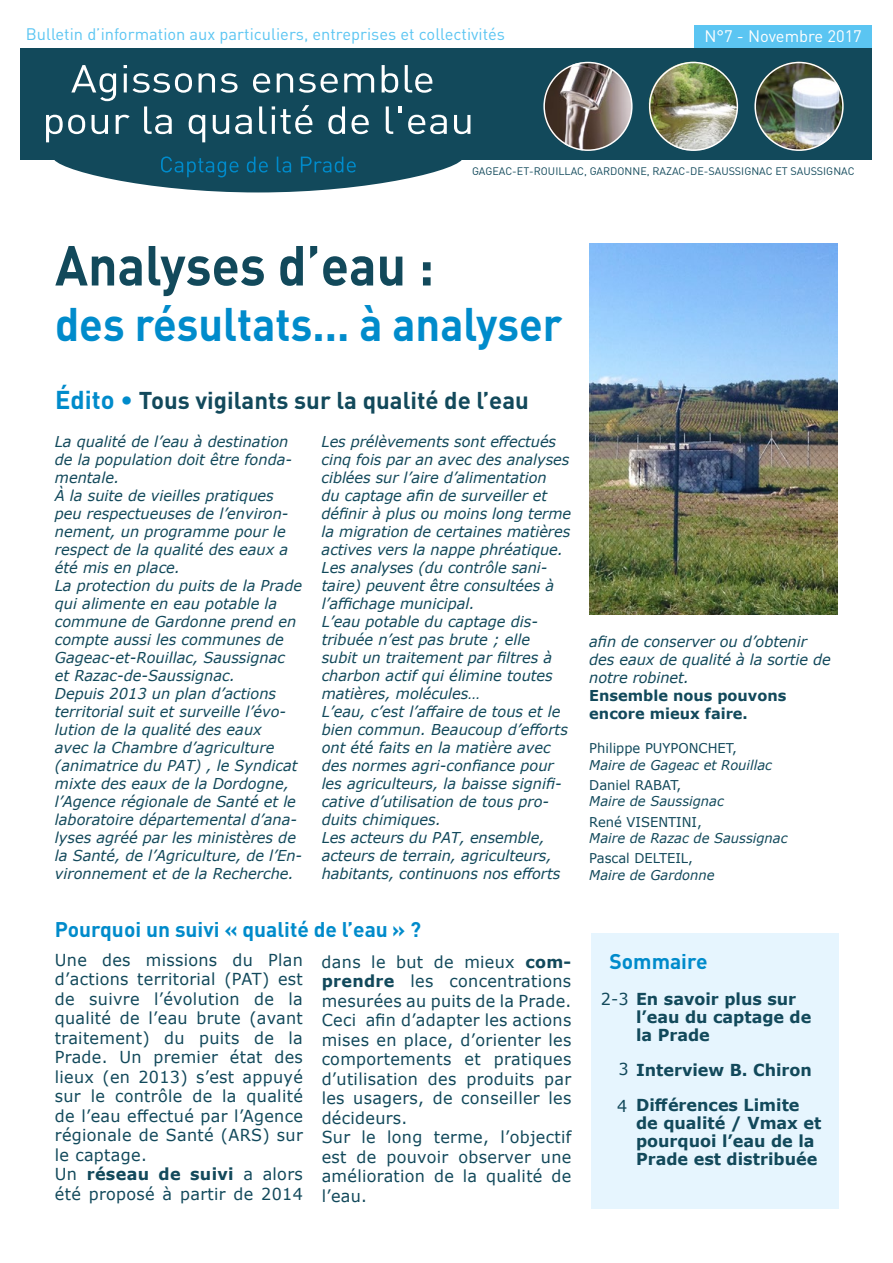
<style>
.page{position:relative;width:893px;height:1263px;background:#fff}
.page>*{position:absolute;margin:0;border:0;box-sizing:border-box;transform-origin:0 0}
.t1{font:700 55.5px "DIN Pro";color:#12495b;scale:.93 1}
.t2{font:700 46.5px "DIN Pro";color:#008bcb;scale:.93 1}
.t3{font:700 24px "DIN Pro";color:#12495b}
.t4{font:700 21px "DIN Pro";color:#008bcb}
.t5{font:16.5px/19.5px "Verdana";letter-spacing:.02em;color:#12495b}
.t6{font:700 16.5px/18px "Verdana";color:#12495b}
.t7{font:16.5px "DIN Pro";color:#5bc5f2}
.t8{font:16.5px "DIN Pro";color:#fff}
.t9{font:italic 15px/18px "Verdana";color:#12495b}
.t10{font:700 15px/18px "Verdana";color:#12495b}
.t11{font:italic 13.5px "Verdana";color:#12495b}
.t12{font:13.5px "Verdana";color:#12495b}
.t13{font:10.8px "DIN Pro";color:#12495b}
.s1{font-size:25.5px;color:#008bcb}
.s2{font-weight:700}
</style>
<div class="page">
<div style="left:694px;top:25px;width:178px;height:22px;background:#5bc5f2"></div>
<div style="left:21px;top:49px;width:851px;height:111px;background:#12495b"></div>
<svg style="left:46px;top:65px;width:424px;height:127px"></svg>
<img style="left:649px;top:62px;width:89px;height:88px">
<div style="left:649px;top:62px;width:89px;height:89px;border:2px solid #fff;border-radius:50%"></div>
<img style="left:544px;top:62px;width:87px;height:89px">
<div style="left:543px;top:62px;width:90px;height:89px;border:2px solid #fff;border-radius:50%"></div>
<img style="left:755px;top:62px;width:88px;height:89px;border-radius:44px">
<div style="left:754px;top:62px;width:90px;height:89px;border:2px solid #fff;border-radius:50%"></div>
<div style="left:591px;top:933px;width:248px;height:276px;background:#e6f5fe"></div>
<img style="left:589px;top:243px;width:249px;height:371px">
<p class="t7" style="left:26px;top:23px;width:481px">Bulletin d’information aux particuliers, entreprises et collectivités</p>
<p class="t8" style="left:704px;top:24px;width:159px">N°7 - Novembre 2017</p>
<p class="t13" style="left:472px;top:163px;width:384px">GAGEAC-ET-ROUILLAC, GARDONNE, RAZAC-DE-SAUSSIGNAC ET SAUSSIGNAC</p>
<h1 class="t1" style="left:55px;top:228px;width:409px">Analyses d’eau :</h1>
<h2 class="t2" style="left:55px;top:293px;width:547px">des résultats... à analyser</h2>
<h3 class="t3" style="left:55px;top:384px;width:475px"><span class="s1">Édito •</span> Tous vigilants sur la qualité de l’eau</h3>
<p class="t9" style="left:55px;top:433px;width:249px">La qualité de l’eau à destination de la population doit être fonda&shy;mentale.<br>À la suite de vieilles pratiques peu respectueuses de l’environ&shy;nement, un programme pour le respect de la qualité des eaux a été mis en place.<br>La protection du puits de la Prade qui alimente en eau potable la commune de Gardonne prend en compte aussi les communes de<br>Gageac-et-Rouillac, Saussignac et Razac-de-Saussignac.<br>Depuis 2013 un plan d’actions territorial suit et surveille l’évo&shy;lution de la qualité des eaux<br>avec la Chambre d’agriculture (animatrice du PAT) , le Syndicat mixte des eaux de la Dordogne, l’Agence régionale de Santé et le laboratoire départemental d’ana&shy;lyses agréé par les ministères de la Santé, de l’Agriculture, de l’En&shy;vironnement et de la Recherche.</p>
<p class="t9" style="left:322px;top:433px;width:251px">Les prélèvements sont effectués cinq fois par an avec des analyses ciblées sur l’aire d’alimentation<br>du captage afin de surveiller et définir à plus ou moins long terme la migration de certaines matières actives vers la nappe phréatique.<br>Les analyses (du contrôle sani&shy;taire) peuvent être consultées à l’affichage municipal.<br>L’eau potable du captage dis&shy;tribuée n’est pas brute ; elle<br>subit un traitement par filtres à charbon actif qui élimine toutes matières, molécules…<br>L’eau, c’est l’affaire de tous et le bien commun. Beaucoup d’efforts ont été faits en la matière avec des normes agri-confiance pour les agriculteurs, la baisse signifi&shy;cative d’utilisation de tous pro&shy;duits chimiques.<br>Les acteurs du PAT, ensemble, acteurs de terrain, agriculteurs, habitants, continuons nos efforts</p>
<h3 class="t4" style="left:55px;top:915px;width:368px">Pourquoi un suivi « qualité de l’eau » ?</h3>
<p class="t9" style="left:589px;top:633px;width:243px">afin de conserver ou d’obtenir des eaux de qualité à la sortie de notre robinet.</p>
<p class="t10" style="left:589px;top:686px;width:199px">Ensemble nous pouvons encore mieux faire.</p>
<p class="t12" style="left:589px;top:739px;width:149px">Philippe PUYPONCHET,</p>
<p class="t11" style="left:589px;top:755px;width:184px">Maire de Gageac et Rouillac</p>
<p class="t12" style="left:589px;top:776px;width:94px">Daniel RABAT,</p>
<p class="t11" style="left:589px;top:792px;width:136px">Maire de Saussignac</p>
<p class="t12" style="left:589px;top:812px;width:114px">René VISENTINI,</p>
<p class="t11" style="left:589px;top:829px;width:200px">Maire de Razac de Saussignac</p>
<p class="t12" style="left:589px;top:849px;width:105px">Pascal DELTEIL,</p>
<p class="t11" style="left:589px;top:865px;width:127px">Maire de Gardonne</p>
<p class="t5" style="left:55px;top:950px;width:249px">Une des missions du Plan</p>
<h3 class="t4" style="left:609px;top:947px;width:100px">Sommaire</h3>
<p class="t5" style="left:55px;top:969px;width:250px">d’actions territorial (PAT) est de suivre l’évolution de la qualité de l’eau brute (avant traitement) du puits de la<br>Prade. Un premier état des lieux (en 2013) s’est appuyé sur le contrôle de la qualité de l’eau effectué par l’Agence régionale de Santé (ARS) sur le captage.<br>Un <span class="s2">réseau de suivi</span> a alors été proposé à partir de 2014</p>
<p class="t5" style="left:322px;top:952px;width:251px">dans le but de mieux <span class="s2">com&shy;prendre</span> les concentrations mesurées au puits de la Prade.<br>Ceci afin d’adapter les actions mises en place, d’orienter les comportements et pratiques d’utilisation des produits par les usagers, de conseiller les décideurs.<br>Sur le long terme, l’objectif est de pouvoir observer une amélioration de la qualité de l’eau.</p>
<p class="t6" style="left:636px;top:990px;width:177px">En savoir plus sur l’eau du captage de la Prade</p>
<p class="t6" style="left:636px;top:1052px;width:177px;line-height:35px">Interview B. Chiron<br>Différences Limite</p>
<p class="t6" style="left:636px;top:1114px;width:187px">de qualité / Vmax et pourquoi l’eau de la<br>Prade est distribuée</p>
<p class="t5" style="left:601px;top:989px;width:29px">2-3</p>
<p class="t5" style="left:618px;top:1059px;width:12px">3</p>
<p class="t5" style="left:617px;top:1096px;width:12px">4</p>
</div>
